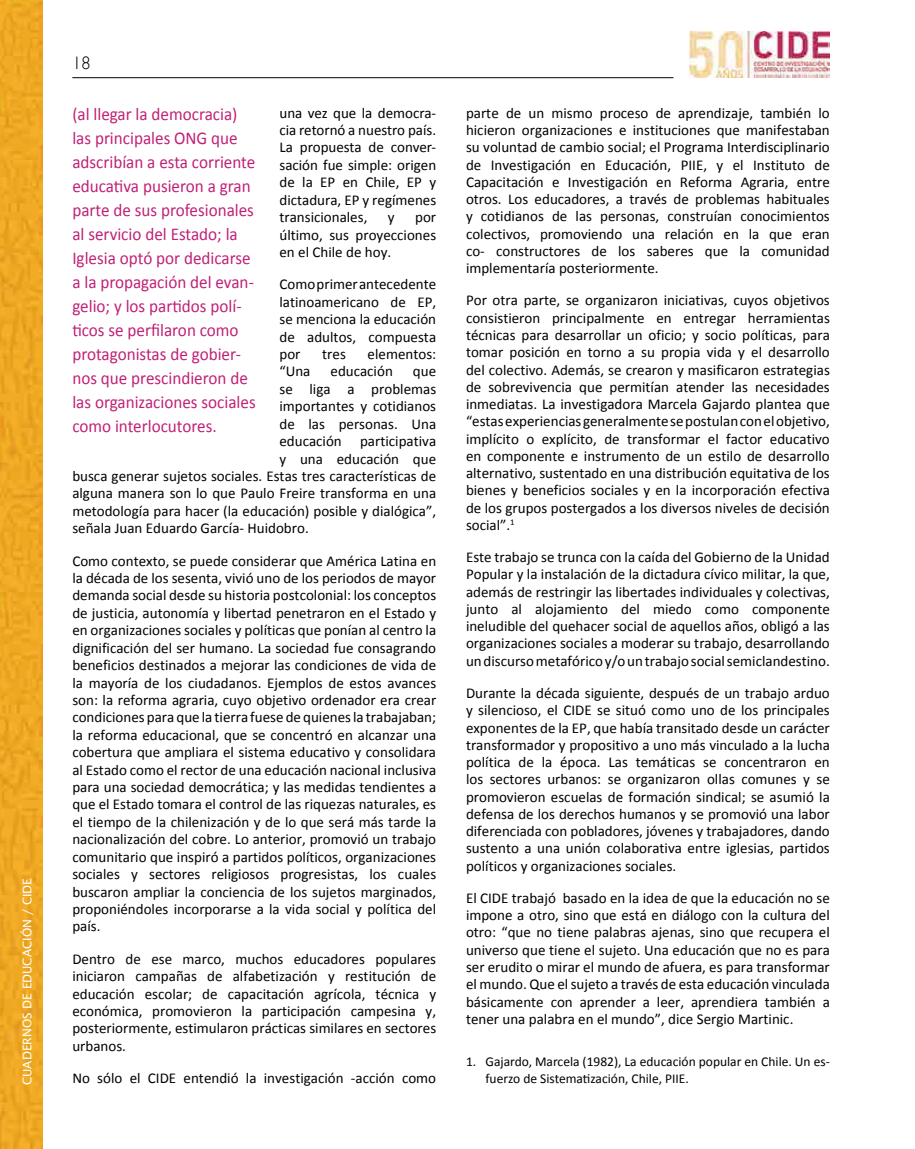
<style>
.page{position:relative;width:915px;height:1149px;background:#fff}
.page>*{position:absolute;margin:0;border:0;box-sizing:border-box;transform-origin:0 0}
.t1{font:18px/24px "Calibri";color:#c02176;scale:.95 1}
.t2{font:300 18px "Gill Sans";color:#000}
.t3{font:15px/17.2px "Calibri";color:#000;text-align:justify}
.t4{font:13.5px/17.2px "Calibri";color:#000}
.t5{font:12px "Lucida Sans";color:#fff}
</style>
<div class="page">
<hr style="left:72px;top:77px;width:601px;height:1px;background:#000">
<img style="left:0;top:0;width:43px;height:1148px">
<img style="left:689px;top:32px;width:140px;height:46px">
<p class="t5" style="left:20px;top:1084px;width:208px;rotate:-90deg">CUADERNOS DE EDUCACIÓN / CIDE</p>
<p class="t2" style="left:72px;top:49px;width:19px">18</p>
<p class="t1" style="left:72px;top:102px;width:194px">(al llegar la democracia) las principales ONG que adscribían a esta corriente educativa pusieron a gran parte de sus profesionales al servicio del Estado; la<br>Iglesia optó por dedicarse a la propagación del evan&shy;gelio; y los partidos polí&shy;ticos se perfilaron como protagonistas de gobier&shy;nos que prescindieron de las organizaciones sociales como interlocutores.</p>
<p class="t3" style="left:466px;top:104px;width:365px">parte de un mismo proceso de aprendizaje, también lo hicieron organizaciones e instituciones que manifestaban su voluntad de cambio social; el Programa Interdisciplinario de Investigación en Educación, PIIE, y el Instituto de Capacitación e Investigación en Reforma Agraria, entre otros. Los educadores, a través de problemas habituales y cotidianos de las personas, construían conocimientos colectivos, promoviendo una relación en la que eran co- constructores de los saberes que la comunidad implementaría posteriormente.</p>
<p class="t3" style="left:279px;top:104px;width:158px">una vez que la democra&shy;cia retornó a nuestro país.<br>La propuesta de conver&shy;sación fue simple: origen de la EP en Chile, EP y dictadura, EP y regímenes transicionales,</p>
<p class="t3" style="left:279px;top:208px;width:158px;text-indent:136px">por último, sus proyecciones en el Chile de hoy.</p>
<p class="t3" style="left:279px;top:276px;width:158px">Como primer antecedente latinoamericano de EP, se menciona la educación de adultos, compuesta por</p>
<p class="t3" style="left:388px;top:208px;width:8px">y</p>
<p class="t3" style="left:466px;top:292px;width:365px">Por otra parte, se organizaron iniciativas, cuyos objetivos consistieron principalmente en entregar herramientas técnicas para desarrollar un oficio; y socio políticas, para tomar posición en torno a su propia vida y el desarrollo del colectivo. Además, se crearon y masificaron estrategias de sobrevivencia que permitían atender las necesidades inmediatas. La investigadora Marcela Gajardo plantea que “estas experiencias generalmente se postulan con el objetivo, implícito o explícito, de transformar el factor educativo en componente e instrumento de un estilo de desarrollo alternativo, sustentado en una distribución equitativa de los bienes y beneficios sociales y en la incorporación efectiva de los grupos postergados a los diversos niveles de decisión social”.<sup>1</sup></p>
<p class="t3" style="left:466px;top:548px;width:365px">Este trabajo se trunca con la caída del Gobierno de la Unidad Popular y la instalación de la dictadura cívico militar, la que, además de restringir las libertades individuales y colectivas, junto al alojamiento del miedo como componente ineludible del quehacer social de aquellos años, obligó a las organizaciones sociales a moderar su trabajo, desarrollando un discurso metafórico y/o un trabajo social semiclandestino.</p>
<p class="t3" style="left:466px;top:684px;width:365px">Durante la década siguiente, después de un trabajo arduo y silencioso, el CIDE se situó como uno de los principales exponentes de la EP, que había transitado desde un carácter transformador y propositivo a uno más vinculado a la lucha política de la época. Las temáticas se concentraron en los sectores urbanos: se organizaron ollas comunes y se promovieron escuelas de formación sindical; se asumió la defensa de los derechos humanos y se promovió una labor diferenciada con pobladores, jóvenes y trabajadores, dando sustento a una unión colaborativa entre iglesias, partidos políticos y organizaciones sociales.</p>
<p class="t3" style="left:466px;top:889px;width:365px">El CIDE trabajó basado en la idea de que la educación no se impone a otro, sino que está en diálogo con la cultura del otro: “que no tiene palabras ajenas, sino que recupera el universo que tiene el sujeto. Una educación que no es para ser erudito o mirar el mundo de afuera, es para transformar el mundo. Que el sujeto a través de esta educación vinculada básicamente con aprender a leer, aprendiera también a tener una palabra en el mundo”, dice Sergio Martinic.</p>
<p class="t4" style="left:485px;top:1052px;width:346px;text-indent:-20px">1. Gajardo, Marcela (1982), La educación popular en Chile. Un es&shy;fuerzo de Sistematización, Chile, PIIE.</p>
<p class="t3" style="left:322px;top:345px;width:25px">tres</p>
<p class="t3" style="left:367px;top:345px;width:70px">elementos:</p>
<p class="t3" style="left:279px;top:363px;width:32px">“Una</p>
<p class="t3" style="left:330px;top:363px;width:64px">educación</p>
<p class="t3" style="left:413px;top:363px;width:25px">que</p>
<p class="t3" style="left:279px;top:380px;width:158px">se liga a problemas</p>
<p class="t3" style="left:279px;top:397px;width:158px">importantes y cotidianos</p>
<p class="t3" style="left:279px;top:415px;width:158px">de las personas. Una</p>
<p class="t3" style="left:279px;top:432px;width:158px">educación participativa</p>
<p class="t3" style="left:279px;top:450px;width:158px">y una educación que</p>
<p class="t3" style="left:72px;top:467px;width:365px">busca generar sujetos sociales. Estas tres características de</p>
<p class="t3" style="left:72px;top:484px;width:365px">alguna manera son lo que Paulo Freire transforma en una</p>
<p class="t3" style="left:72px;top:502px;width:365px">metodología para hacer (la educación) posible y dialógica”,</p>
<p class="t3" style="left:72px;top:519px;width:238px">señala Juan Eduardo García- Huidobro.</p>
<p class="t3" style="left:72px;top:552px;width:365px">Como contexto, se puede considerar que América Latina en la década de los sesenta, vivió uno de los periodos de mayor demanda social desde su historia postcolonial: los conceptos de justicia, autonomía y libertad penetraron en el Estado y en organizaciones sociales y políticas que ponían al centro la dignificación del ser humano. La sociedad fue consagrando beneficios destinados a mejorar las condiciones de vida de la mayoría de los ciudadanos. Ejemplos de estos avances son: la reforma agraria, cuyo objetivo ordenador era crear condiciones para que la tierra fuese de quienes la trabajaban; la reforma educacional, que se concentró en alcanzar una cobertura que ampliara el sistema educativo y consolidara al Estado como el rector de una educación nacional inclusiva para una sociedad democrática; y las medidas tendientes a que el Estado tomara el control de las riquezas naturales, es el tiempo de la chilenización y de lo que será más tarde la nacionalización del cobre. Lo anterior, promovió un trabajo comunitario que inspiró a partidos políticos, organizaciones sociales y sectores religiosos progresistas, los cuales buscaron ampliar la conciencia de los sujetos marginados, proponiéndoles incorporarse a la vida social y política del país.</p>
<p class="t3" style="left:72px;top:949px;width:365px">Dentro de ese marco, muchos educadores populares iniciaron campañas de alfabetización y restitución de educación escolar; de capacitación agrícola, técnica y económica, promovieron la participación campesina y, posteriormente, estimularon prácticas similares en sectores urbanos.</p>
<p class="t3" style="left:72px;top:1069px;width:365px">No sólo el CIDE entendió la investigación -acción como</p>
</div>
